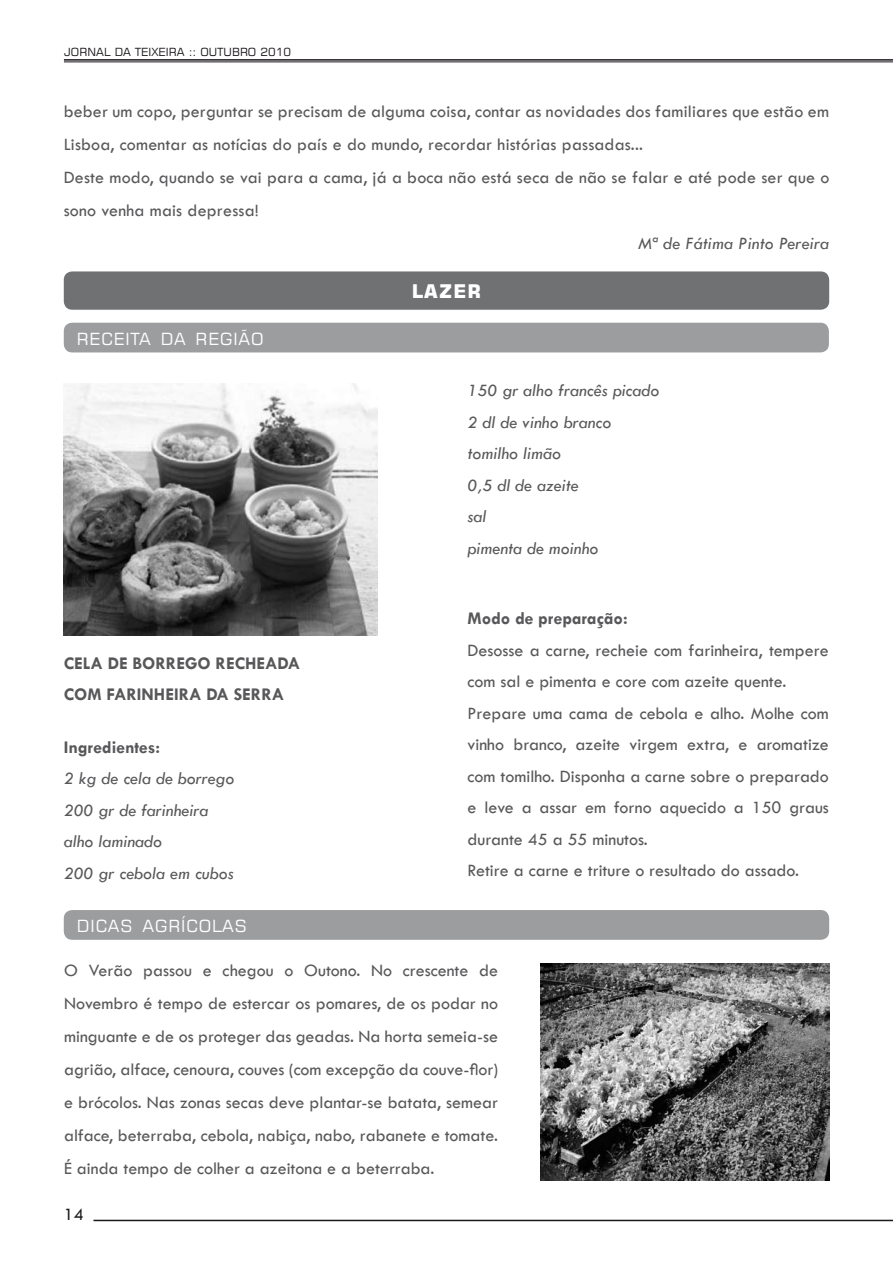
<style>
.page{position:relative;width:893px;height:1263px;background:#fff}
.page>*{position:absolute;margin:0;border:0;box-sizing:border-box;transform-origin:0 0}
.t1{font:700 18.9px "Square 721 BT";letter-spacing:.055em;color:#fff}
.t2{font:18px/33px "Tw Cen";color:#58585a}
.t3{font:italic 18px/31.5px "Tw Cen";color:#58585a}
.t4{font:700 18px/31.5px "Tw Cen";color:#58585a}
.t5{font:18px "Tw Cen";color:#1a171b}
.t6{font:16.8px "Square 721 BT";letter-spacing:.055em;color:#fff}
.t7{font:11.25px "Square 721 BT";letter-spacing:.01em;color:#1a171b}
</style>
<div class="page">
<hr style="left:64px;top:59px;width:829px;height:2px;background:#1a171b">
<hr style="left:64px;top:62px;width:829px;height:1px;background:#1a171b">
<hr style="left:93px;top:1220px;width:800px;height:1px;background:#1a171b">
<div style="left:64px;top:910px;width:765px;height:30px;background:#9c9d9f;border-radius:9px"></div>
<img style="left:541px;top:964px;width:288px;height:216px">
<div style="left:64px;top:323px;width:765px;height:29px;background:#9c9d9f;border-radius:9px"></div>
<img style="left:64px;top:383px;width:313px;height:252px">
<div style="left:64px;top:271px;width:765px;height:39px;background:#707173;border-radius:9px"></div>
<p class="t7" style="left:64px;top:44px;width:228px">JORNAL DA TEIXEIRA :: OUTUBRO 2010</p>
<p class="t2" style="left:64px;top:94px;width:767px">beber um copo, perguntar se precisam de alguma coisa, contar as novidades dos familiares que estão em Lisboa, comentar as notícias do país e do mundo, recordar histórias passadas...<br>Deste modo, quando se vai para a cama, já a boca não está seca de não se falar e até pode ser que o sono venha mais depressa!</p>
<p class="t3" style="left:638px;top:227px;width:193px">Mª de Fátima Pinto Pereira</p>
<p class="t1" style="left:412px;top:280px;width:71px">LAZER</p>
<p class="t6" style="left:77px;top:328px;width:47px">RECEITA</p>
<p class="t6" style="left:161px;top:328px;width:13px">DA</p>
<p class="t6" style="left:196px;top:328px;width:67px">REGIÃO</p>
<p class="t4" style="left:64px;top:647px;width:81px">CELA DE BORR</p>
<p class="t4" style="left:64px;top:647px;width:238px;text-indent:113px">EGO RECHEADA<br>COM FARINHEIRA DA SERRA</p>
<p class="t4" style="left:64px;top:731px;width:98px">INGREDIENTES:</p>
<p class="t3" style="left:64px;top:763px;width:172px">2 kg de cela de borrego<br>200 gr de farinheira alho laminado<br>200 gr cebola em cubos</p>
<p class="t3" style="left:468px;top:374px;width:193px">150 gr alho francês picado<br>2 dl de vinho branco tomilho limão<br>0,5 dl de azeite<br>sal<br>pimenta de moinho</p>
<p class="t4" style="left:468px;top:602px;width:162px">MODO DE PREPARAÇÃO:</p>
<p class="t2" style="left:468px;top:634px;width:363px;line-height:31.5px">Desosse a carne, recheie com farinheira, tempere com sal e pimenta e core com azeite quente.<br>Prepare uma cama de cebola e alho. Molhe com vinho branco, azeite virgem extra, e aromatize com tomilho. Disponha a carne sobre o preparado e leve a assar em forno aquecido a 150 graus durante 45 a 55 minutos.<br>Retire a carne e triture o resultado do assado.</p>
<p class="t6" style="left:77px;top:916px;width:135px">DI CAS AGRÍCOLA</p>
<p class="t6" style="left:235px;top:916px;width:13px">S</p>
<p class="t2" style="left:64px;top:953px;width:436px;text-align:justify">O Verão passou e chegou o Outono. No crescente de Novembro é tempo de estercar os pomares, de os podar no minguante e de os proteger das geadas. Na horta semeia-se agrião, alface, cenoura, couves (com excepção da couve-flor) e brócolos. Nas zonas secas deve plantar-se batata, semear alface, beterraba, cebola, nabiça, nabo, rabanete e tomate.<br>É ainda tempo de colher a azeitona e a beterraba.</p>
<p class="t5" style="left:64px;top:1204px;width:21px">14</p>
</div>
